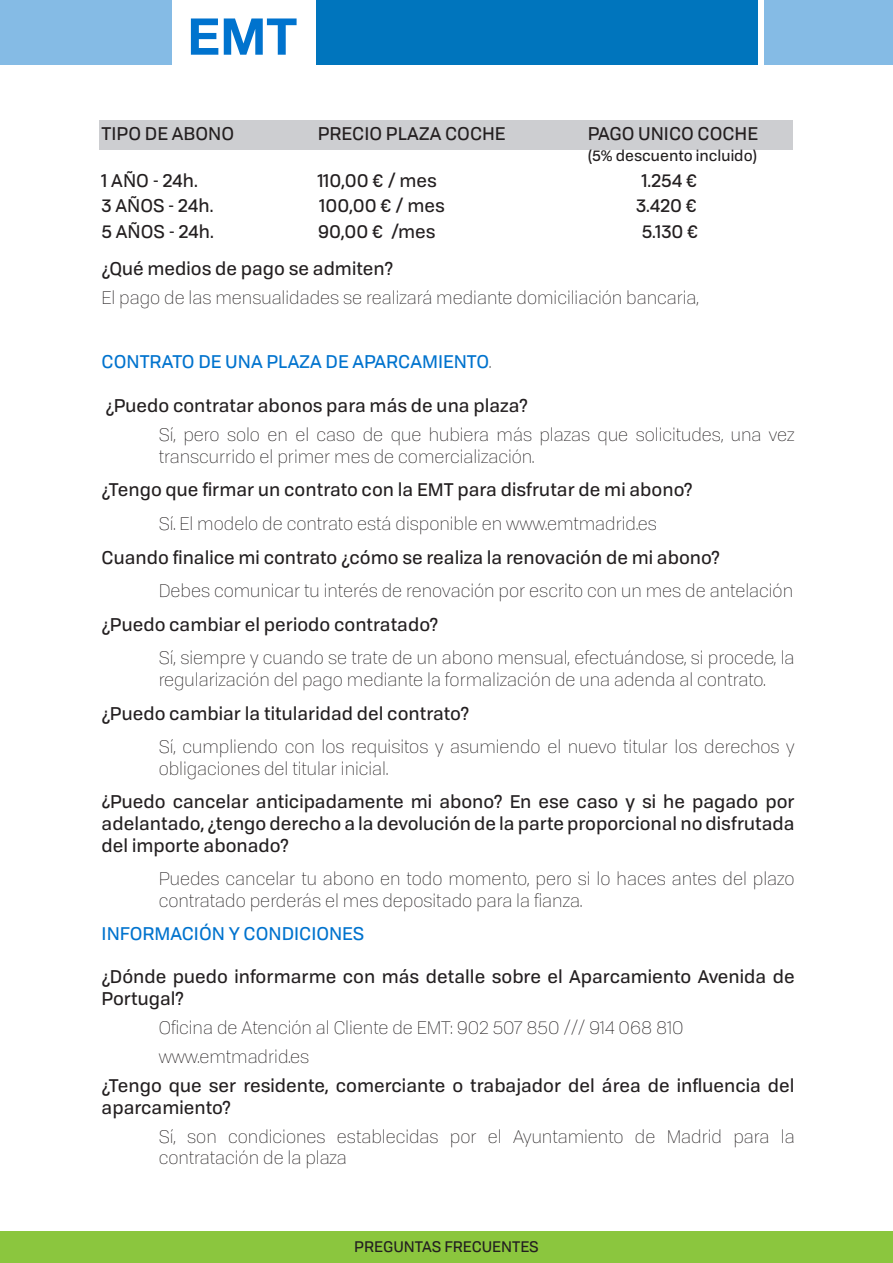
<style>
.page{position:relative;width:893px;height:1263px;background:#fff}
.page>*{position:absolute;margin:0;border:0;box-sizing:border-box;transform-origin:0 0}
.t1{font:300 18px/21.6px "Tofino";color:#231f20}
.t2{font:18px/21.6px "Tofino";color:#231f20}
.t3{font:18px "Tofino";color:#0073ce}
.t4{font:15px "Tofino";color:#231f20}
.s1{font-weight:300;color:#231f20}
</style>
<div class="page">
<div style="left:100px;top:121px;width:693px;height:29px;background:#cdced1"></div>
<div style="left:0;top:1231px;width:893px;height:32px;background:#8bc63e"></div>
<svg style="left:191px;top:18px;width:27px;height:37px"></svg>
<svg style="left:224px;top:18px;width:73px;height:37px"></svg>
<div style="left:316px;top:0;width:442px;height:65px;background:#0075bd"></div>
<div style="left:764px;top:0;width:129px;height:65px;background:#85bbe5"></div>
<div style="left:0;top:0;width:171px;height:65px;background:#85bbe5"></div>
<p class="t2" style="left:102px;top:121px;width:134px">TIPO DE ABONO</p>
<p class="t2" style="left:318px;top:121px;width:189px">PRECIO PLAZA COCHE</p>
<p class="t2" style="left:588px;top:121px;width:172px">PAGO UNICO COCHE</p>
<p class="t4" style="left:588px;top:145px;width:171px">(5% descuento incluido)</p>
<p class="t2" style="left:102px;top:168px;width:98px">1 AÑO - 24h.</p>
<p class="t2" style="left:318px;top:168px;width:121px">110,00 € / mes</p>
<p class="t2" style="left:642px;top:168px;width:57px">1.254 €</p>
<p class="t2" style="left:102px;top:194px;width:113px">3 AÑOS - 24h.</p>
<p class="t2" style="left:320px;top:194px;width:127px">100,00 € / mes</p>
<p class="t2" style="left:636px;top:194px;width:62px">3.420 €</p>
<p class="t2" style="left:102px;top:219px;width:114px">5 AÑOS - 24h.</p>
<p class="t2" style="left:318px;top:219px;width:119px">90,00 € /mes</p>
<p class="t2" style="left:642px;top:219px;width:58px">5.130 €</p>
<p class="t2" style="left:102px;top:256px;width:293px">¿Qué medios de pago se admiten?</p>
<p class="t1" style="left:102px;top:286px;width:599px">El pago de las mensualidades se realizará mediante domiciliación bancaria,</p>
<p class="t3" style="left:102px;top:348px;width:391px">CONTRATO DE UNA PLAZA DE APARCAMIENTO<span class="s1">.</span></p>
<p class="t2" style="left:105px;top:393px;width:424px">¿Puedo contratar abonos para más de una plaza?</p>
<p class="t1" style="left:159px;top:423px;width:637px">Sí, pero solo en el caso de que hubiera más plazas que solicitudes, una vez transcurrido el primer mes de comercialización.</p>
<p class="t2" style="left:102px;top:478px;width:593px">¿Tengo que firmar un contrato con la EMT para disfrutar de mi abono?</p>
<p class="t1" style="left:159px;top:512px;width:500px">Sí. El modelo de contrato está disponible en www.emtmadrid.es</p>
<p class="t2" style="left:102px;top:545px;width:620px">Cuando finalice mi contrato ¿cómo se realiza la renovación de mi abono?</p>
<p class="t1" style="left:159px;top:579px;width:636px">Debes comunicar tu interés de renovación por escrito con un mes de antelación</p>
<p class="t2" style="left:102px;top:612px;width:338px">¿Puedo cambiar el periodo contratado?</p>
<p class="t1" style="left:159px;top:646px;width:637px">Sí, siempre y cuando se trate de un abono mensual, efectuándose, si procede, la regularización del pago mediante la formalización de una adenda al contrato.</p>
<p class="t2" style="left:102px;top:701px;width:369px">¿Puedo cambiar la titularidad del contrato?</p>
<p class="t1" style="left:159px;top:735px;width:638px">Sí, cumpliendo con los requisitos y asumiendo el nuevo titular los derechos y obligaciones del titular inicial.</p>
<p class="t2" style="left:102px;top:790px;width:695px;text-align:justify">¿Puedo cancelar anticipadamente mi abono? En ese caso y si he pagado por adelantado, ¿tengo derecho a la devolución de la parte proporcional no disfrutada del importe abonado?</p>
<p class="t1" style="left:159px;top:867px;width:637px">Puedes cancelar tu abono en todo momento, pero si lo haces antes del plazo contratado perderás el mes depositado para la fianza.</p>
<p class="t3" style="left:102px;top:920px;width:264px">INFORMACIÓN Y CONDICIONES</p>
<p class="t2" style="left:102px;top:964px;width:695px">¿Dónde puedo informarme con más detalle sobre el Aparcamiento Avenida de<br>Portugal?</p>
<p class="t1" style="left:159px;top:1012px;width:526px;line-height:29.1px">Oficina de Atención al Cliente de EMT: 902 507 850 /// 914 068 810 www.emtmadrid.es</p>
<p class="t2" style="left:102px;top:1073px;width:694px">¿Tengo que ser residente, comerciante o trabajador del área de influencia del aparcamiento?</p>
<p class="t1" style="left:159px;top:1124px;width:637px">Sí, son condiciones establecidas por el Ayuntamiento de Madrid para la contratación de la plaza</p>
<p class="t4" style="left:354px;top:1235px;width:186px">PREGUNTAS FRECUENTES</p>
</div>
